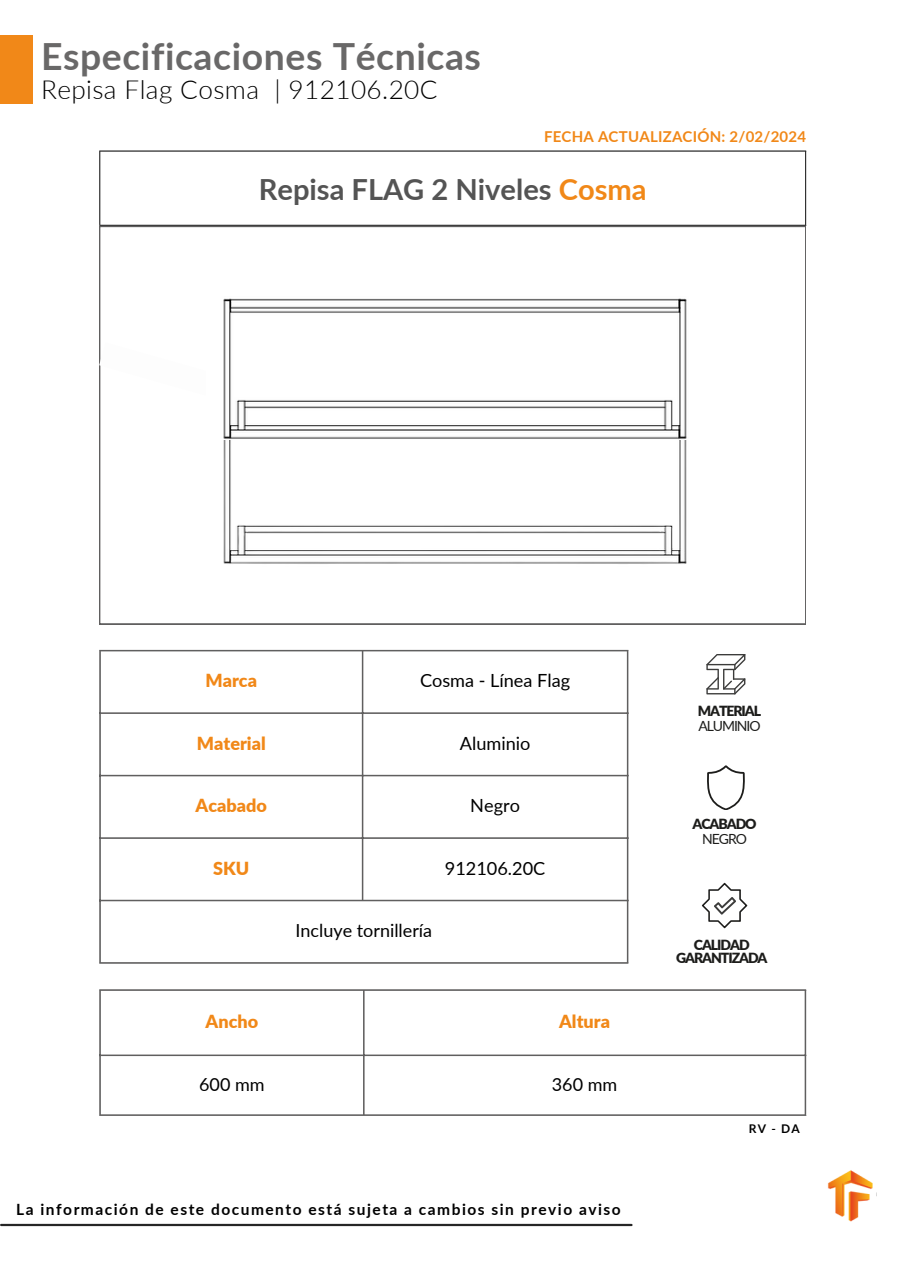
<style>
.page{position:relative;width:918px;height:1264px;background:#fff}
.page>*{position:absolute;margin:0;border:0;box-sizing:border-box;transform-origin:0 0}
.t1{font:700 37.35px "Lato";letter-spacing:.015em;color:#696868}
.t2{font:700 29.1px "Lato";color:#545454}
.t3{font:300 26.25px "Lato";letter-spacing:.015em;color:#000}
.t4{font:18.15px "Lato";color:#000}
.t5{font:900 18px "Lato";color:#f18818}
.t6{font:18px "Lato";color:#000}
.t7{font:700 15.45px "Lato";letter-spacing:.095em;color:#000}
.t8{font:700 15px "Lato";letter-spacing:.015em;color:#f18818}
.t9{font:900 13.95px/14.7px "Lato";letter-spacing:-.075em;color:#1d1d1b;text-align:center}
.t10{font:700 12px "Lato";color:#000}
.s1{color:#f18818}
.s2{font-weight:400}
</style>
<div class="page">
<img style="left:827px;top:1170px;width:50px;height:52px">
<div style="left:0;top:36px;width:33px;height:68px;background:#f18818"></div>
<hr style="left:1px;top:1223px;width:631px;height:3px;background:#262626">
<hr style="left:99px;top:651px;width:2px;height:311px;background:#605f5f">
<hr style="left:362px;top:651px;width:1px;height:248px;background:#605f5f">
<hr style="left:627px;top:651px;width:1px;height:311px;background:#605f5f">
<hr style="left:99px;top:650px;width:529px;height:1px;background:#605f5f">
<hr style="left:99px;top:712px;width:529px;height:2px;background:#605f5f">
<hr style="left:99px;top:774px;width:529px;height:2px;background:#605f5f">
<hr style="left:99px;top:837px;width:529px;height:1px;background:#605f5f">
<hr style="left:99px;top:899px;width:529px;height:2px;background:#605f5f">
<hr style="left:99px;top:962px;width:529px;height:1px;background:#605f5f">
<hr style="left:99px;top:151px;width:1px;height:74px;background:#262626">
<hr style="left:805px;top:151px;width:1px;height:74px;background:#262626">
<hr style="left:99px;top:150px;width:707px;height:1px;background:#262626">
<hr style="left:99px;top:225px;width:707px;height:1px;background:#262626">
<svg style="left:99px;top:226px;width:707px;height:398px"></svg>
<hr style="left:99px;top:990px;width:2px;height:124px;background:#605f5f">
<hr style="left:363px;top:990px;width:2px;height:124px;background:#605f5f">
<hr style="left:805px;top:990px;width:1px;height:124px;background:#605f5f">
<hr style="left:99px;top:989px;width:707px;height:1px;background:#605f5f">
<hr style="left:99px;top:1054px;width:707px;height:2px;background:#605f5f">
<hr style="left:99px;top:1114px;width:707px;height:1px;background:#605f5f">
<img style="left:99px;top:342px;width:108px;height:57px">
<img style="left:207px;top:440px;width:499px;height:145px">
<img style="left:207px;top:270px;width:499px;height:170px">
<svg style="left:702px;top:882px;width:45px;height:46px"></svg>
<svg style="left:706px;top:654px;width:39px;height:40px"></svg>
<svg style="left:707px;top:765px;width:38px;height:45px"></svg>
<h2 class="t1" style="left:41px;top:33px;width:441px">Especificaciones Técnicas</h2>
<h2 class="t3" style="left:41px;top:73px;width:398px">Repisa Flag Cosma | 912106.20C</h2>
<h2 class="t8" style="left:544px;top:127px;width:264px">FECHA ACTUALIZACIÓN: 2/02/2024</h2>
<p class="t2" style="left:259px;top:171px;width:389px">Repisa FLAG 2 Niveles <span class="s1">Cosma</span></p>
<p class="t5" style="left:206px;top:669px;width:53px">Marca</p>
<p class="t4" style="left:420px;top:669px;width:152px">Cosma - Línea Flag</p>
<p class="t5" style="left:197px;top:732px;width:70px">Material</p>
<p class="t4" style="left:460px;top:732px;width:72px">Aluminio</p>
<p class="t5" style="left:196px;top:794px;width:73px">Acabado</p>
<p class="t4" style="left:470px;top:794px;width:51px">Negro</p>
<p class="t5" style="left:213px;top:857px;width:38px">SKU</p>
<p class="t4" style="left:445px;top:856px;width:102px">912106.20C</p>
<p class="t6" style="left:295px;top:919px;width:138px">Incluye tornillería</p>
<p class="t5" style="left:206px;top:1010px;width:54px">Ancho</p>
<p class="t5" style="left:559px;top:1010px;width:52px">Altura</p>
<h3 class="t6" style="left:199px;top:1073px;width:67px">600 mm</h3>
<h3 class="t6" style="left:552px;top:1073px;width:67px">360 mm</h3>
<p class="t7" style="left:16px;top:1199px;width:606px">La información de este documento está sujeta a cambios sin previo aviso</p>
<p class="t9" style="left:698px;top:703px;width:65px;text-align:left">MATERIAL<br><span class="s2">ALUMINIO</span></p>
<h4 class="t9" style="left:693px;top:816px;width:66px">ACABADO<br><span class="s2">NEGRO</span></h4>
<p class="t9" style="left:676px;top:937px;width:93px;line-height:13.6px">CALIDAD<br>GARANTIZADA</p>
<p class="t10" style="left:749px;top:1121px;width:52px">RV - DA</p>
</div>
